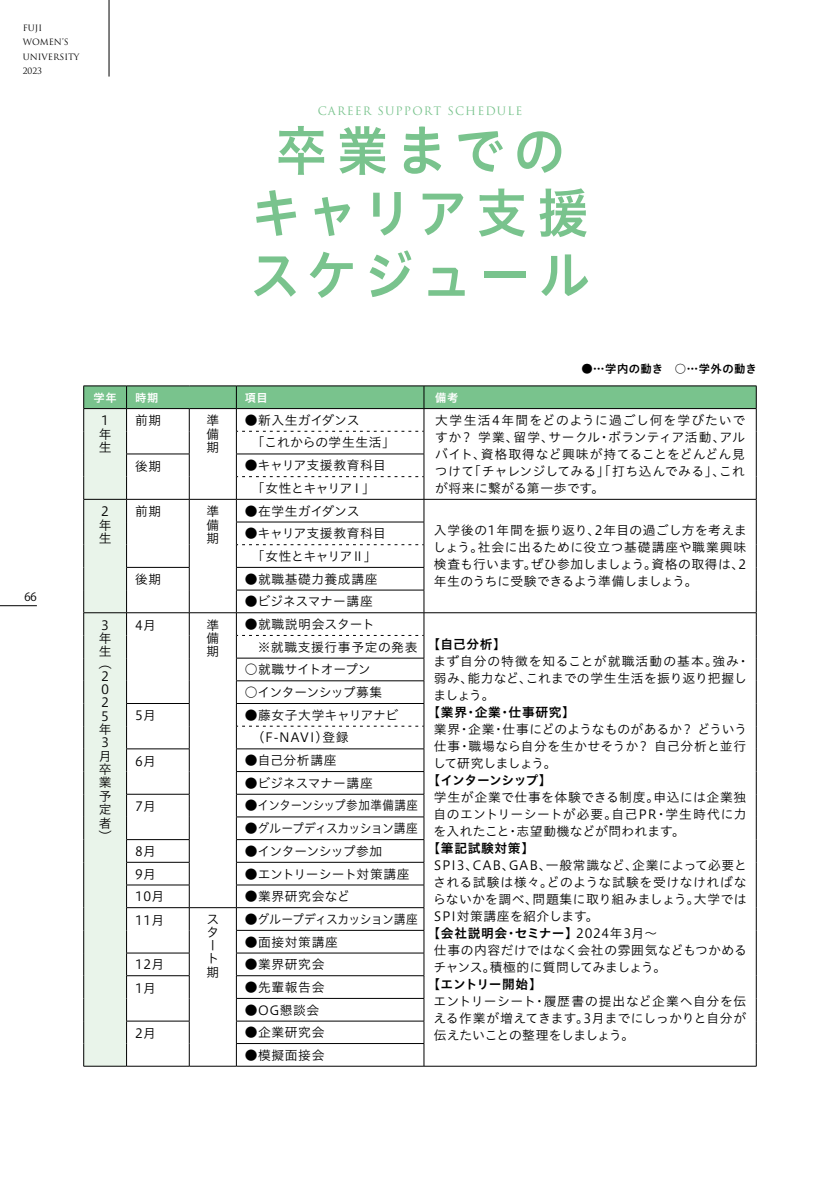
<style>
.page{position:relative;width:840px;height:1191px;background:#fff}
.page>*{position:absolute;margin:0;border:0;box-sizing:border-box;transform-origin:0 0}
.t1{font:53.6px/62.4px "Hiragino UD Sans Std N W6";letter-spacing:.14em;color:#79c38d;text-align:center;scale:.95 1}
.t2{font:12.8px/13.4px "Hiragino UD Sans Std N W3";letter-spacing:.02em;color:#000;text-align:justify}
.t3{font:12.8px/17px "Hiragino UD Sans Std N W3";letter-spacing:.04em;color:#000}
.t4{font:12.8px "Hiragino UD Sans Std N W6";letter-spacing:.05em;color:#000}
.t5{font:12.8px/22.6px "Hiragino UD Sans Std N W3";letter-spacing:-.025em;color:#000}
.t6{font:12.8px "Hiragino UD Sans Std N W3";letter-spacing:-.005em;color:#000}
.t7{font:12.8px "Hiragino UD Sans Std N W3";letter-spacing:.05em;color:#000}
.t8{font:12.8px "Hiragino UD Sans Std N W3";letter-spacing:-.05em;color:#000}
.t9{font:12.8px "Hiragino UD Sans Std N W3";letter-spacing:-.01em;color:#000}
.t10{font:12.8px "Hiragino UD Sans Std N W3";letter-spacing:-.035em;color:#000}
.t11{font:12.8px "Hiragino UD Sans Std N W3";letter-spacing:-.015em;color:#000}
.t12{font:12.8px "Hiragino UD Sans Std N W6";letter-spacing:-.05em;color:#000}
.t13{font:12.8px "Hiragino UD Sans Std N W6";letter-spacing:-.025em;color:#000}
.t14{font:11.4px "Trajan Pro";letter-spacing:.1em;color:#79c38d}
.t15{font:11.4px "Hiragino UD Sans Std N W6";letter-spacing:.035em;color:#000}
.t16{font:11.4px "Hiragino UD Sans Std N W6";letter-spacing:.05em;color:#fff}
.t17{font:11.4px "Koz Go Pr 6 N";color:#000}
.t18{font:8.6px/14.2px "Trajan Pro";color:#000}
.s1{font-family:"Hiragino UD Sans Std N W3"}
</style>
<div class="page">
<hr style="left:109px;top:0;width:1px;height:77px;background:#000">
<hr style="left:83px;top:385px;width:43px;height:1px;background:#000">
<hr style="left:126px;top:385px;width:63px;height:1px;background:#000">
<hr style="left:189px;top:385px;width:47px;height:1px;background:#000">
<hr style="left:236px;top:385px;width:187px;height:1px;background:#000">
<hr style="left:423px;top:385px;width:333px;height:1px;background:#000">
<svg style="left:83px;top:386px;width:673px;height:680px"></svg>
<hr style="left:0;top:605px;width:37px;height:1px;background:#000">
<p class="t18" style="left:23px;top:21px;width:58px">FUJI<br>WOMEN’S<br>UNIVERSITY<br>2023</p>
<p class="t14" style="left:317px;top:103px;width:206px">CAREER SUPPORT SCHEDULE</p>
<h1 class="t1" style="left:249px;top:116px;width:359px">卒業までのキャリア支援スケジュール</h1>
<p class="t17" style="left:24px;top:590px;width:14px">66</p>
<p class="t15" style="left:581px;top:360px;width:177px">●…学内の動き　○…学外の動き</p>
<p class="t16" style="left:93px;top:388px;width:25px">学年</p>
<p class="t16" style="left:135px;top:388px;width:25px">時期</p>
<p class="t16" style="left:245px;top:388px;width:24px">項目</p>
<p class="t16" style="left:435px;top:388px;width:25px">備考</p>
<p class="t2" style="left:99px;top:413px;width:13px;text-align:left">1年生</p>
<p class="t2" style="left:135px;top:413px;width:28px">前期</p>
<p class="t2" style="left:206px;top:413px;width:13px">準備期</p>
<p class="t6" style="left:245px;top:410px;width:116px">●新入生ガイダンス</p>
<p class="t2" style="left:434px;top:411px;width:311px;line-height:17px">大学生活4年間をどのように過ごし何を学びたいですか？ 学業、留学、サークル・ボランティア活動、アルバイト、資格取得など興味が持てることをどんどん見つけて「チャレンジしてみる」「打ち込んでみる」、これが将来に繫がる第一歩です。</p>
<p class="t2" style="left:245px;top:435px;width:151px">　「これからの学生生活」</p>
<p class="t2" style="left:135px;top:458px;width:28px">後期</p>
<p class="t5" style="left:245px;top:453px;width:143px">●キャリア支援教育科目　「女性とキャリアⅠ」</p>
<p class="t2" style="left:99px;top:504px;width:13px;text-align:left">2年生</p>
<p class="t2" style="left:135px;top:504px;width:28px">前期</p>
<p class="t2" style="left:206px;top:504px;width:13px">準備期</p>
<p class="t6" style="left:245px;top:501px;width:116px">●在学生ガイダンス</p>
<p class="t5" style="left:245px;top:521px;width:143px">●キャリア支援教育科目　「女性とキャリアⅡ」</p>
<p class="t2" style="left:99px;top:617px;width:13px;text-align:left">3年生</p>
<p class="t2" style="left:99px;top:655px;width:14px;text-align:left">（<br>２<br>０<br>２<br>5年<br>３月卒業予定者）</p>
<p class="t2" style="left:135px;top:572px;width:28px">後期</p>
<p class="t7" style="left:245px;top:569px;width:134px">●就職基礎力養成講座</p>
<p class="t6" style="left:245px;top:592px;width:129px">●ビジネスマナー講座</p>
<p class="t2" style="left:135px;top:617px;width:22px">4月</p>
<p class="t2" style="left:206px;top:617px;width:13px">準備期</p>
<p class="t2" style="left:245px;top:616px;width:131px">●就職説明会スタート</p>
<p class="t7" style="left:245px;top:637px;width:174px">　※就職支援行事予定の発表</p>
<p class="t9" style="left:245px;top:659px;width:127px">○就職サイトオープン</p>
<p class="t10" style="left:245px;top:682px;width:139px">○インターンシップ募集</p>
<p class="t2" style="left:135px;top:708px;width:22px">5月</p>
<p class="t2" style="left:245px;top:702px;width:155px;line-height:22.6px">●藤女子大学キャリアナビ　（F-NAVI）登録</p>
<p class="t2" style="left:135px;top:753px;width:22px">6月</p>
<p class="t2" style="left:245px;top:752px;width:93px">●自己分析講座</p>
<p class="t6" style="left:245px;top:773px;width:129px">●ビジネスマナー講座</p>
<p class="t2" style="left:135px;top:798px;width:22px">7月</p>
<p class="t9" style="left:245px;top:796px;width:175px">●インターンシップ参加準備講座</p>
<p class="t8" style="left:245px;top:818px;width:174px">●グループディスカッション講座</p>
<p class="t2" style="left:135px;top:843px;width:22px">8月</p>
<p class="t10" style="left:245px;top:841px;width:139px">●インターンシップ参加</p>
<p class="t2" style="left:135px;top:866px;width:22px">9月</p>
<p class="t11" style="left:245px;top:864px;width:166px">●エントリーシート対策講座</p>
<p class="t2" style="left:135px;top:889px;width:31px">10月</p>
<p class="t7" style="left:245px;top:886px;width:107px">●業界研究会など</p>
<p class="t2" style="left:135px;top:912px;width:31px">11月</p>
<p class="t2" style="left:206px;top:912px;width:13px;text-align:left">スタート期</p>
<p class="t8" style="left:245px;top:909px;width:174px">●グループディスカッション講座</p>
<p class="t2" style="left:245px;top:934px;width:94px">●面接対策講座</p>
<p class="t2" style="left:135px;top:957px;width:31px">12月</p>
<p class="t2" style="left:245px;top:957px;width:81px">●業界研究会</p>
<p class="t2" style="left:135px;top:980px;width:22px">1月</p>
<p class="t2" style="left:245px;top:979px;width:81px">●先輩報告会</p>
<p class="t2" style="left:245px;top:1002px;width:76px">●OG懇談会</p>
<p class="t2" style="left:135px;top:1025px;width:22px">2月</p>
<p class="t2" style="left:245px;top:1025px;width:81px">●企業研究会</p>
<p class="t2" style="left:245px;top:1047px;width:81px">●模擬面接会</p>
<p class="t2" style="left:433px;top:521px;width:315px;line-height:17px">入学後の1年間を振り返り、2年目の過ごし方を考えましょう。社会に出るために役立つ基礎講座や職業興味検査も行います。ぜひ参加しましょう。資格の取得は、2年生のうちに受験できるよう準備しましょう。</p>
<p class="t4" style="left:427px;top:634px;width:80px">【自己分析】</p>
<p class="t3" style="left:433px;top:651px;width:317px">まず自分の特徴を知ることが就職活動の基本。強み・弱み、能力など、これまでの学生生活を振り返り把握しましょう。</p>
<p class="t4" style="left:427px;top:702px;width:149px">【業界・企業・仕事研究】</p>
<p class="t2" style="left:433px;top:719px;width:315px;line-height:17px">業界・企業・仕事にどのようなものがあるか？ どういう仕事・職場なら自分を生かせそうか？ 自己分析と並行して研究しましょう。</p>
<p class="t12" style="left:427px;top:770px;width:126px">【インターンシップ】</p>
<p class="t2" style="left:433px;top:787px;width:314px;line-height:17px">学生が企業で仕事を体験できる制度。申込には企業独自のエントリーシートが必要。自己PR・学生時代に力を入れたこと・志望動機などが問われます。</p>
<p class="t4" style="left:427px;top:838px;width:108px">【筆記試験対策】</p>
<p class="t2" style="left:433px;top:855px;width:315px;line-height:17px">SPI3、CAB、GAB、一般常識など、企業によって必要とされる試験は様々。どのような試験を受けなければならないかを調べ、問題集に取り組みましょう。大学ではSPI対策講座を紹介します。</p>
<p class="t4" style="left:427px;top:923px;width:231px">【会社説明会・セミナー】<span class="s1">2024年3月～</span></p>
<p class="t2" style="left:433px;top:940px;width:315px;line-height:17px">仕事の内容だけではなく会社の雰囲気などもつかめるチャンス。積極的に質問してみましょう。</p>
<p class="t13" style="left:427px;top:974px;width:116px">【エントリー開始】</p>
<p class="t2" style="left:433px;top:991px;width:314px;line-height:17px">エントリーシート・履歴書の提出など企業へ自分を伝える作業が増えてきます。3月までにしっかりと自分が伝えたいことの整理をしましょう。</p>
</div>
